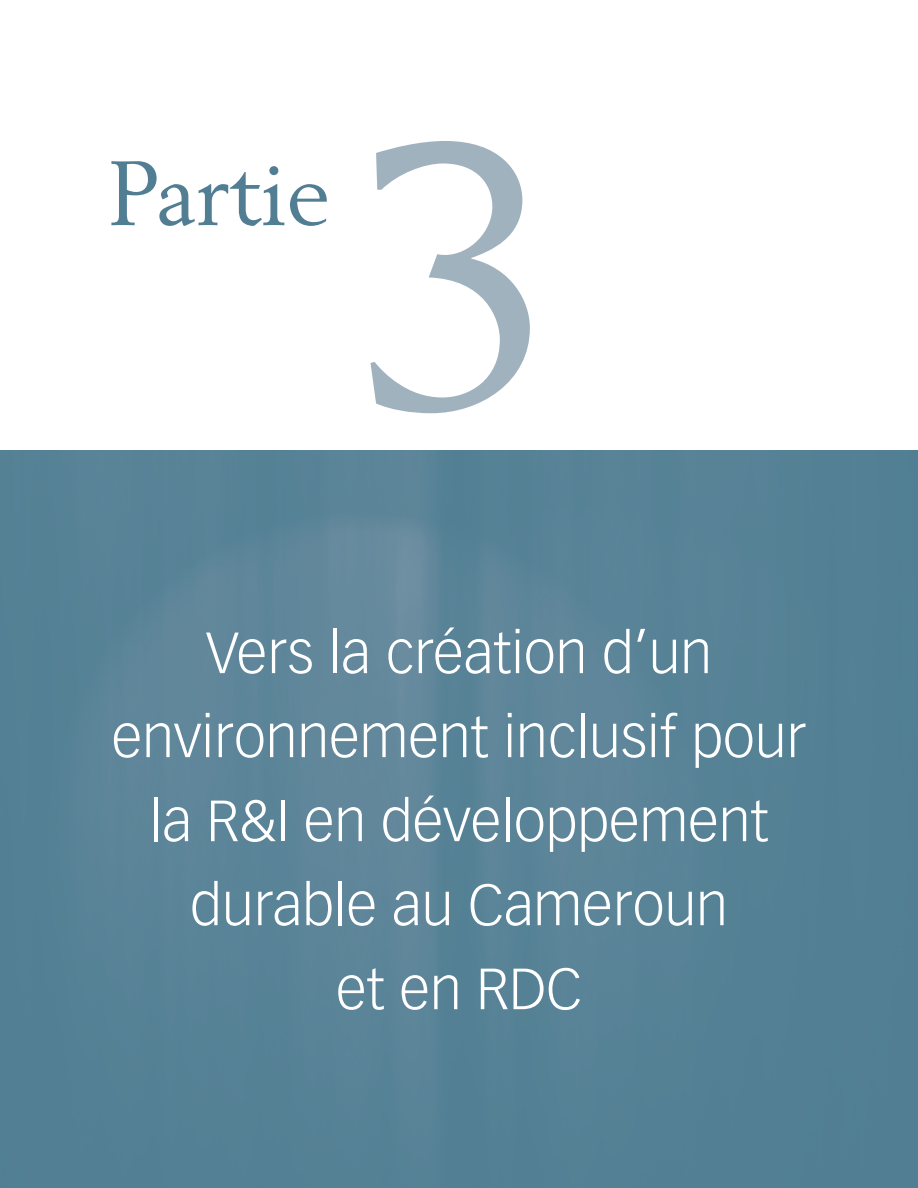
<style>
.page{position:relative;width:918px;height:1188px;background:#fff}
.page>*{position:absolute;margin:0;border:0;box-sizing:border-box;transform-origin:0 0}
.t1{font:375px "Berling LT Std";color:#a1b2bf}
.t2{font:90px "Berling LT Std";color:#517e93}
.t3{font:300 57px/84px "Vectora LT Std";color:#fff;text-align:center}
</style>
<div class="page">
<img style="left:0;top:450px;width:918px;height:738px">
<h2 class="t2" style="left:108px;top:139px;width:223px">Partie</h2>
<h1 class="t1" style="left:355px;top:50px;width:210px">3</h1>
<p class="t3" style="left:112px;top:612px;width:696px">Vers la création d’un environnement inclusif pour la R&amp;I en développement durable au Cameroun<br>et en RDC</p>
</div>
